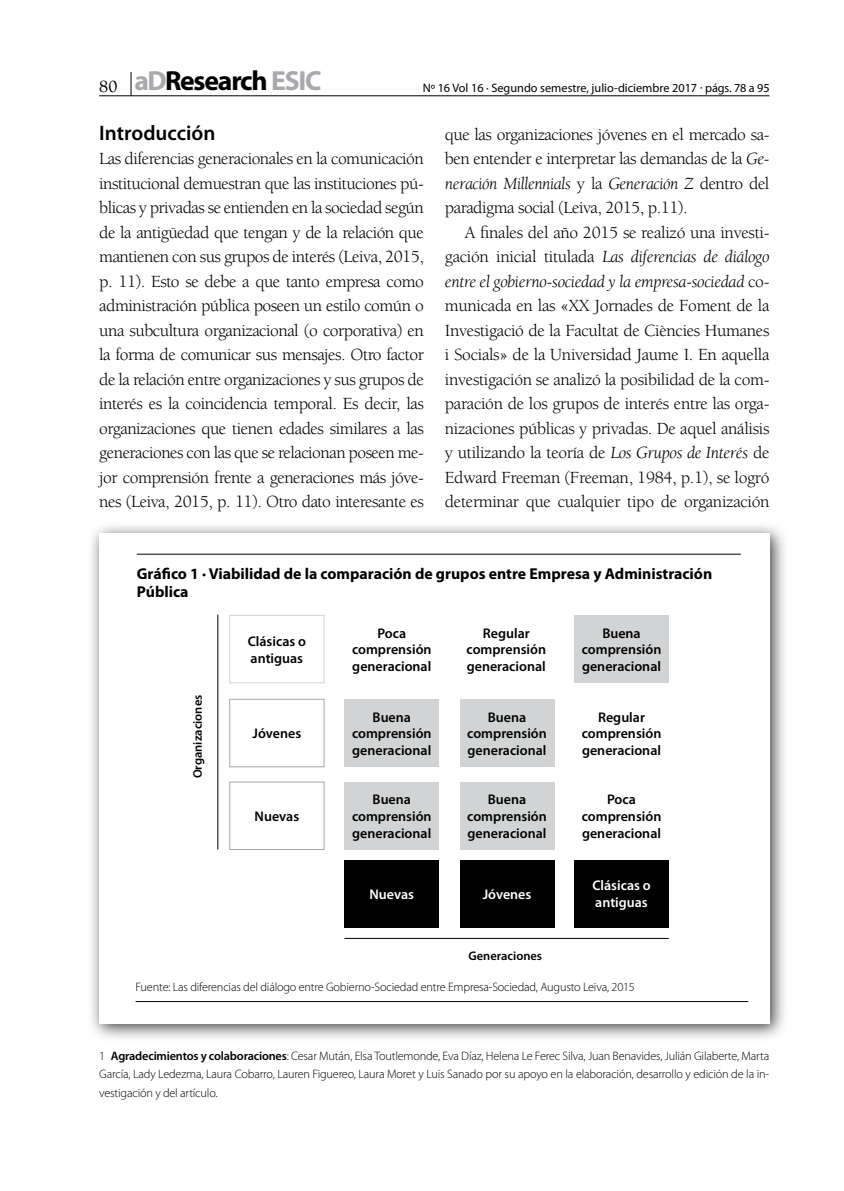
<style>
.page{position:relative;width:844px;height:1191px;background:#fff}
.page>*{position:absolute;margin:0;border:0;box-sizing:border-box;transform-origin:0 0}
.t1{font:700 27.65px "Myriad Pro";letter-spacing:-.04em;color:#000}
.t2{font:600 21px "Myriad Pro";color:#000}
.t3{font:17.5px/24.5px "Berkeley";letter-spacing:-.03em;color:#000;text-align:justify}
.t4{font:700 15.75px/17.3px "Myriad Pro";color:#000}
.t5{font:600 14px/16.8px "Myriad Pro";color:#000;text-align:center}
.t6{font:600 14px/16.8px "Myriad Pro";color:#fff}
.t7{font:600 12.42px "Myriad Pro";color:#000}
.t8{font:300 12.25px/18.4px "Myriad Pro";letter-spacing:-.015em;color:#000;text-align:justify}
.t9{font:12.25px "Myriad Pro";color:#000}
.s1{font-family:"Berkeley";font-weight:500;font-size:17.5px}
.s2{color:#a7a9ac}
.s3{font-style:italic}
.s4{font-weight:600}
</style>
<div class="page">
<hr style="left:99px;top:95px;width:670px;height:1px;background:#000">
<svg style="left:131px;top:72px;width:1px;height:24px"></svg>
<div style="left:87px;top:521px;width:701px;height:521px;background:#000;opacity:.75"></div>
<div style="left:99px;top:533px;width:670px;height:490px;background:#fff"></div>
<hr style="left:137px;top:554px;width:603px;height:1px;background:#000">
<hr style="left:136px;top:1001px;width:612px;height:1px;background:#000">
<div style="left:344px;top:859px;width:95px;height:68px;background:#000"></div>
<div style="left:344px;top:782px;width:95px;height:67px;background:#d1d3d4"></div>
<div style="left:344px;top:699px;width:95px;height:68px;background:#d1d3d4"></div>
<div style="left:460px;top:859px;width:94px;height:68px;background:#000"></div>
<div style="left:460px;top:782px;width:94px;height:67px;background:#d1d3d4"></div>
<div style="left:460px;top:699px;width:94px;height:68px;background:#d1d3d4"></div>
<div style="left:574px;top:615px;width:94px;height:68px;background:#d1d3d4"></div>
<div style="left:574px;top:859px;width:94px;height:68px;background:#000"></div>
<div style="left:229px;top:615px;width:95px;height:68px;border:1px solid #d1d3d4"></div>
<div style="left:229px;top:699px;width:95px;height:68px;border:1px solid #a7a9ac"></div>
<div style="left:229px;top:781px;width:95px;height:69px;border:1px solid #a7a9ac"></div>
<hr style="left:217px;top:614px;width:1px;height:235px;background:#000">
<hr style="left:344px;top:938px;width:324px;height:1px;background:#000">
<h1 class="t1" style="left:99px;top:63px;width:224px"><span class="s1">80</span> <span class="s2">aD</span>Research <span class="s2">ESIC</span></h1>
<p class="t9" style="left:422px;top:80px;width:348px">Nº 16 Vol 16 · Segundo semestre, julio-diciembre 2017 · págs. 78 a 95</p>
<p class="t2" style="left:99px;top:119px;width:118px">Introducción</p>
<p class="t3" style="left:99px;top:147px;width:326px">Las diferencias generacionales en la comunicación institucional demuestran que las instituciones pú&shy;blicas y privadas se entienden en la sociedad según de la antigüedad que tengan y de la relación que mantienen con sus grupos de interés (Leiva, 2015, p. 11). Esto se debe a que tanto empresa como administración pública poseen un estilo común o una subcultura organizacional (o corporativa) en la forma de comunicar sus mensajes. Otro factor de la relación entre organizaciones y sus grupos de interés es la coincidencia temporal. Es decir, las organizaciones que tienen edades similares a las generaciones con las que se relacionan poseen me&shy;jor comprensión frente a generaciones más jóve&shy;nes (Leiva, 2015, p. 11). Otro dato interesante es</p>
<p class="t3" style="left:445px;top:122px;width:326px">que las organizaciones jóvenes en el mercado sa&shy;ben entender e interpretar las demandas de la <span class="s3">Ge&shy;neración Millennials</span> y la <span class="s3">Generación Z</span> dentro del paradigma social (Leiva, 2015, p.11).</p>
<p class="t3" style="left:445px;top:220px;width:326px;text-indent:20px">A finales del año 2015 se realizó una investi&shy;gación inicial titulada <span class="s3">Las diferencias de diálogo entre el gobierno-sociedad y la empresa-sociedad</span> co&shy;municada en las «XX Jornades de Foment de la Investigació de la Facultat de Ciències Humanes i Socials» de la Universidad Jaume I. En aquella investigación se analizó la posibilidad de la com&shy;paración de los grupos de interés entre las orga&shy;nizaciones públicas y privadas. De aquel análisis y utilizando la teoría de <span class="s3">Los Grupos de Interés</span> de Edward Freeman (Freeman, 1984, p.1), se logró determinar que cualquier tipo de organización</p>
<p class="t4" style="left:137px;top:565px;width:576px">Gráfico 1 · Viabilidad de la comparación de grupos entre Empresa y Administración<br>Pública</p>
<p class="t7" style="left:190px;top:778px;width:85px;rotate:-90deg">Organizaciones</p>
<p class="t5" style="left:248px;top:632px;width:60px;text-align:left">Clásicas o antiguas</p>
<p class="t5" style="left:252px;top:725px;width:50px">Jóvenes</p>
<p class="t5" style="left:254px;top:807px;width:46px">Nuevas</p>
<p class="t5" style="left:352px;top:624px;width:81px">Poca comprensión generacional</p>
<p class="t5" style="left:352px;top:708px;width:81px">Buena comprensión generacional</p>
<p class="t5" style="left:352px;top:790px;width:81px">Buena comprensión generacional</p>
<p class="t6" style="left:369px;top:885px;width:46px">Nuevas</p>
<p class="t5" style="left:466px;top:624px;width:81px">Regular comprensión generacional</p>
<p class="t5" style="left:467px;top:708px;width:81px">Buena comprensión generacional</p>
<p class="t5" style="left:467px;top:790px;width:81px">Buena comprensión generacional</p>
<p class="t6" style="left:482px;top:885px;width:50px">Jóvenes</p>
<p class="t7" style="left:468px;top:948px;width:75px">Generaciones</p>
<p class="t5" style="left:581px;top:624px;width:81px">Buena comprensión generacional</p>
<p class="t5" style="left:581px;top:708px;width:81px">Regular comprensión generacional</p>
<p class="t5" style="left:581px;top:790px;width:81px">Poca comprensión generacional</p>
<p class="t6" style="left:592px;top:877px;width:60px">Clásicas o antiguas</p>
<p class="t8" style="left:136px;top:978px;width:500px">Fuente: Las diferencias del diálogo entre Gobierno-Sociedad entre Empresa-Sociedad, Augusto Leiva, 2015</p>
<p class="t8" style="left:99px;top:1046px;width:671px">1 <span class="s4">Agradecimientos y colaboraciones</span>: Cesar Mután, Elsa Toutlemonde, Eva Díaz, Helena Le Ferec Silva, Juan Benavides, Julián Gilaberte, Marta García, Lady Ledezma, Laura Cobarro, Lauren Figuereo, Laura Moret y Luis Sanado por su apoyo en la elaboración, desarrollo y edición de la in&shy;vestigación y del artículo.</p>
</div>
